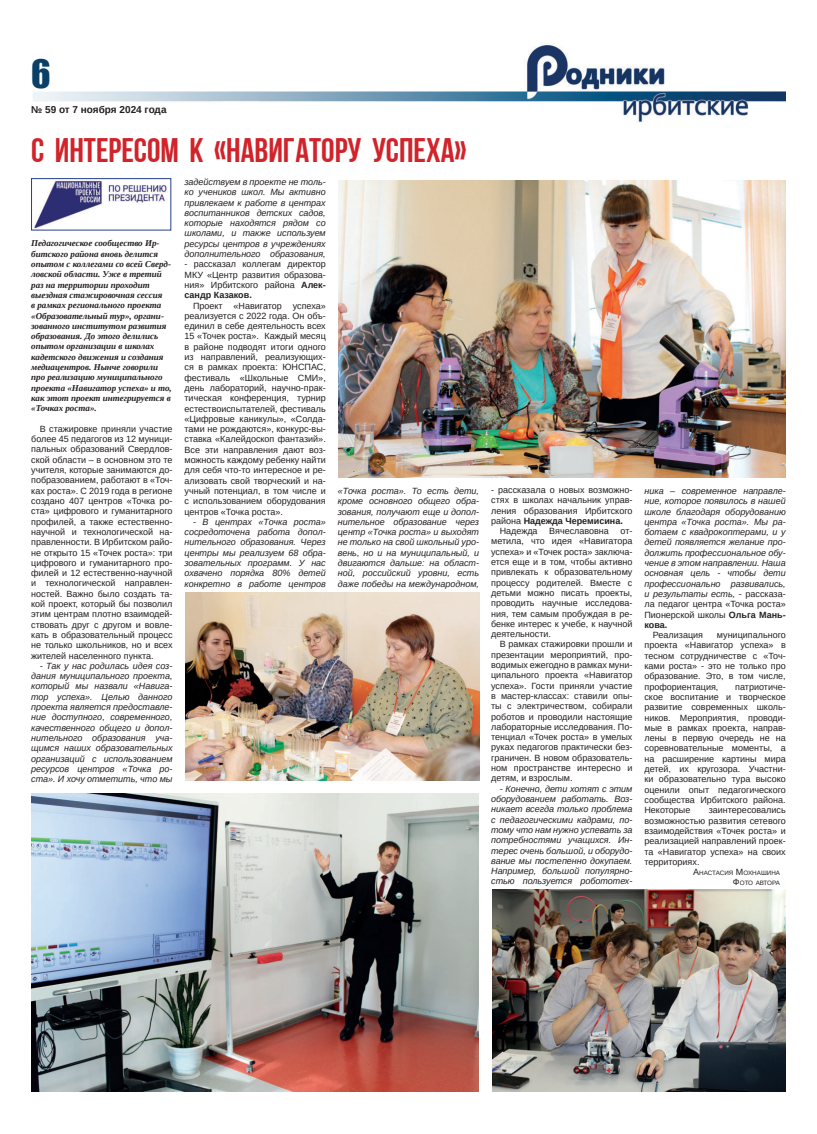
<style>
.page{position:relative;width:817px;height:1134px;background:#fff}
.page>*{position:absolute;margin:0;border:0;box-sizing:border-box;transform-origin:0 0}
.t1{font:36px "Impact";color:#0a3f67}
.t2{font:700 34px "Bebas Neue";color:#d1232a}
.t3{font:700 10px "Liberation Sans";color:#231f20}
.t4{font:9px/10.3px "Liberation Sans";color:#231f20;text-align:justify}
.t5{font:italic 9px/10.3px "Liberation Sans";color:#231f20;text-align:justify}
.t6{font:italic 700 9px/10.3px "Liberation Serif";color:#231f20}
.t7{font:700 9px "Liberation Sans";color:#231f20}
.t8{font:6.3px/10.3px "Liberation Sans";color:#231f20;text-align:right}
.s1{font-weight:700}
.s2{font-weight:400}
.s3{font-style:normal}
.s4{font-weight:700;font-style:normal}
.s5{font-size:9px}
</style>
<div class="page">
<img style="left:33px;top:43px;width:752px;height:80px">
<img style="left:33px;top:180px;width:135px;height:48px">
<div style="left:31px;top:178px;width:140px;height:52px;border:1px solid #253f8e"></div>
<img style="left:186px;top:593px;width:293px;height:188px">
<img style="left:338px;top:180px;width:447px;height:298px">
<img style="left:31px;top:794px;width:447px;height:297px">
<img style="left:492px;top:890px;width:293px;height:201px">
<h1 class="t1" style="left:31px;top:55px;width:21px">6</h1>
<p class="t3" style="left:31px;top:102px;width:137px">№ 59 от 7 ноября 2024 года</p>
<h2 class="t2" style="left:31px;top:132px;width:437px">С интересом к «Навигатору успеха»</h2>
<p class="t6" style="left:31px;top:238px;width:142px">Педагогическое сообщество Ир&shy;битского района вновь делится опытом с коллегами со всей Сверд&shy;ловской области. Уже в третий раз на территории проходит выездная стажировочная сессия<br>в рамках регионального проекта «Образовательный тур», органи&shy;зованного институтом развития образования. До этого делились опытом организации в школах кадетского движения и создания медиацентров. Нынче говорили про реализацию муниципального проекта «Навигатор успеха» и то, как этот проект интегрируется в «Точках роста».</p>
<p class="t4" style="left:31px;top:424px;width:143px;text-indent:9px">В стажировке приняли участие более 45 педагогов из 12 муници&shy;пальных образований Свердлов&shy;ской области – в основном это те учителя, которые занимаются до&shy;побразованием, работают в «Точ&shy;ках роста». С 2019 года в регионе создано 407 центров «Точка ро&shy;ста» цифрового и гуманитарного профилей, а также естественно&shy;научной и технологической на&shy;правленности. В Ирбитском райо&shy;не открыто 15 «Точек роста»: три цифрового и гуманитарного про&shy;филей и 12 естественно-научной и технологической направлен&shy;ностей. Важно было создать та&shy;кой проект, который бы позволил этим центрам плотно взаимодей&shy;ствовать друг с другом и вовле&shy;кать в образовательный процесс не только школьников, но и всех жителей населенного пункта.</p>
<p class="t5" style="left:31px;top:660px;width:143px;text-indent:9px">- Так у нас родилась идея соз&shy;дания муниципального проекта, который мы назвали «Навига&shy;тор успеха». Целью данного проекта является предоставле&shy;ние доступного, современного, качественного общего и допол&shy;нительного образования уча&shy;щимся наших образовательных организаций с использованием ресурсов центров «Точка ро&shy;ста». И хочу отметить, что мы</p>
<p class="t5" style="left:184px;top:177px;width:143px">задействуем в проекте не толь&shy;ко учеников школ. Мы активно привлекаем к работе в центрах воспитанников детских садов, которые находятся рядом со школами, и также используем ресурсы центров в учреждениях дополнительного образования,</p>
<p class="t4" style="left:184px;top:259px;width:143px">- рассказал коллегам директор МКУ «Центр развития образова&shy;ния» Ирбитского района <span class="s1">Алек&shy;сандр Казаков.</span></p>
<p class="t4" style="left:184px;top:300px;width:143px;text-indent:9px">Проект «Навигатор успеха» реализуется с 2022 года. Он объ&shy;единил в себе деятельность всех 15 «Точек роста». Каждый месяц в районе подводят итоги одного из направлений, реализующих&shy;ся в рамках проекта: ЮНСПАС, фестиваль «Школьные СМИ», день лабораторий, научно-прак&shy;тическая конференция, турнир естествоиспытателей, фестиваль «Цифровые каникулы», «Солда&shy;тами не рождаются», конкурс-вы&shy;ставка «Калейдоскоп фантазий».<br>Все эти направления дают воз&shy;можность каждому ребенку найти для себя что-то интересное и ре&shy;ализовать свой творческий и на&shy;учный потенциал, в том числе и с использованием оборудования центров «Точка роста».</p>
<p class="t5" style="left:184px;top:516px;width:143px;text-indent:9px">- В центрах «Точка роста» сосредоточена работа допол&shy;нительного образования. Через центры мы реализуем 68 обра&shy;зовательных программ. У нас охвачено порядка 80% детей конкретно в работе центров</p>
<p class="t5" style="left:338px;top:486px;width:143px">«Точка роста». То есть дети, кроме основного общего обра&shy;зования, получают еще и допол&shy;нительное образование через центр «Точка роста» и выходят не только на свой школьный уро&shy;вень, но и на муниципальный, и двигаются дальше: на област&shy;ной, российский уровни, есть даже победы на международном,</p>
<p class="t4" style="left:491px;top:485px;width:143px">- рассказала о новых возможно-</p>
<p class="t4" style="left:491px;top:495px;width:143px">стях в школах начальник управ-</p>
<p class="t4" style="left:491px;top:505px;width:143px">ления образования Ирбитского</p>
<p class="t7" style="left:491px;top:515px;width:133px"><span class="s2">района</span> Надежда Черемисина.</p>
<p class="t4" style="left:499px;top:526px;width:39px">Надежда</p>
<p class="t4" style="left:549px;top:526px;width:61px">Вячеславовна</p>
<p class="t4" style="left:491px;top:526px;width:143px;text-indent:129px">от&shy;метила, что идея «Навигатора успеха» и «Точек роста» заключа&shy;ется еще и в том, чтобы активно привлекать к образовательному процессу родителей. Вместе с детьми можно писать проекты, проводить научные исследова&shy;ния, тем самым пробуждая в ре&shy;бенке интерес к учебе, к научной деятельности.</p>
<p class="t4" style="left:491px;top:639px;width:143px;text-indent:9px">В рамках стажировки прошли и презентации мероприятий, про&shy;водимых ежегодно в рамках муни&shy;ципального проекта «Навигатор успеха». Гости приняли участие в мастер-классах: ставили опы&shy;ты с электричеством, собирали роботов и проводили настоящие лабораторные исследования. По&shy;тенциал «Точек роста» в умелых руках педагогов практически без&shy;граничен. В новом образователь&shy;ном пространстве интересно и детям, и взрослым.</p>
<p class="t5" style="left:491px;top:783px;width:143px;text-indent:9px">- Конечно, дети хотят с этим оборудованием работать. Воз&shy;никает всегда только проблема с педагогическими кадрами, по&shy;тому что нам нужно успевать за потребностями учащихся. Ин&shy;терес очень большой, и оборудо&shy;вание мы постепенно докупаем.<br>Например, большой популярно&shy;стью пользуется робототех-</p>
<p class="t5" style="left:644px;top:486px;width:143px">ника – современное направле&shy;ние, которое появилось в нашей школе благодаря оборудованию центра «Точка роста». Мы ра&shy;ботаем с квадрокоптерами, и у детей появляется желание про&shy;должить профессиональное обу&shy;чение в этом направлении. Наша основная цель - чтобы дети профессионально развивались, и результаты есть, <span class="s3">- рассказа&shy;ла педагог центра «Точка роста» Пионерской школы</span> <span class="s4">Ольга Мань&shy;кова.</span></p>
<p class="t4" style="left:652px;top:630px;width:52px">Реализация</p>
<p class="t4" style="left:644px;top:630px;width:143px;text-indent:72px">муниципального проекта «Навигатор успеха» в тесном сотрудничестве с «Точ&shy;ками роста» - это не только про образование. Это, в том числе, профориентация,</p>
<p class="t4" style="left:644px;top:681px;width:143px;text-indent:91px">патриотиче&shy;ское воспитание и творческое развитие современных школь&shy;ников. Мероприятия, проводи&shy;мые в рамках проекта, направ&shy;лены в первую очередь не на соревновательные моменты, а на расширение картины мира детей, их кругозора. Участни&shy;ки образовательно тура высоко оценили опыт педагогического сообщества Ирбитского района.<br>Некоторые</p>
<p class="t4" style="left:644px;top:805px;width:143px;text-indent:64px">заинтересовались возможностью развития сетевого взаимодействия «Точек роста» и реализацией направлений проек&shy;та «Навигатор успеха» на своих территориях.</p>
<p class="t8" style="left:693px;top:868px;width:88px"><span class="s5">а</span>настасия <span class="s5">м</span>охнашина<br><span class="s5">Ф</span>ото автора</p>
</div>
